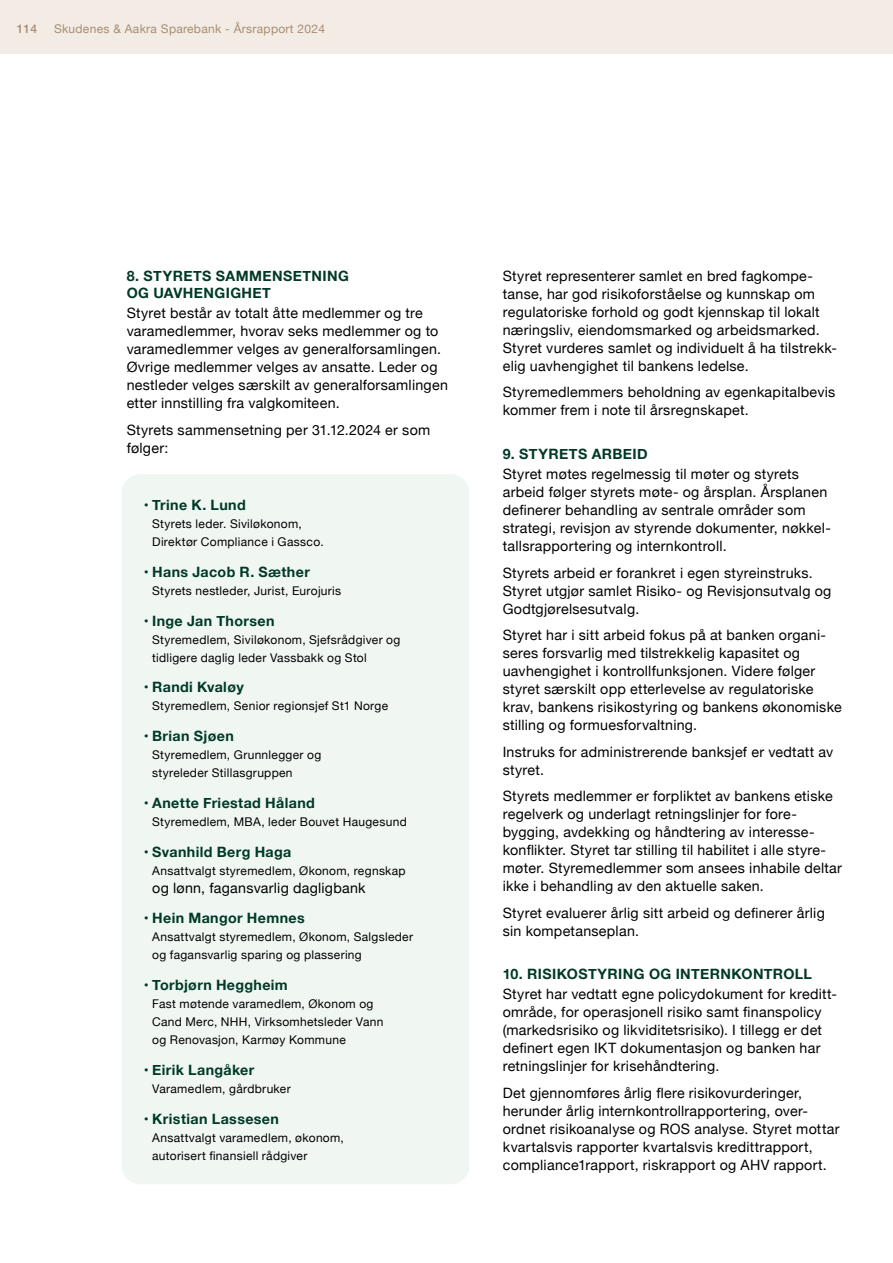
<style>
.page{position:relative;width:893px;height:1263px;background:#fff}
.page>*{position:absolute;margin:0;border:0;box-sizing:border-box;transform-origin:0 0}
.Brødtekst_2024{font:14.25px/18px "Helvetica Neue";letter-spacing:.02em;color:#000}
.Brødtekst_m_INNRYKK{font:700 14.25px "Helvetica Neue";letter-spacing:.025em;color:#003927}
.HEADING_EXP{font:700 14.25px/17.1px "Helvetica Neue";letter-spacing:.03em;color:#003927}
.Brødtekst_m_INNRYKK-2{font:14.25px "Helvetica Neue";letter-spacing:.02em;color:#000}
.Brødtekst_m_INNRYKK-3{font:12px/18px "Helvetica Neue";letter-spacing:.025em;color:#000}
.t1{font:12px "Helvetica Neue";letter-spacing:.025em;color:#a78e72}
.t2{font:500 12px "Helvetica Neue";color:#a78e72}
</style>
<div class="page">
<div style="left:0;top:0;width:893px;height:54px;background:#f3ece5"></div>
<div style="left:122px;top:475px;width:347px;height:708px;background:#f0f7f3;border-radius:18px"></div>
<div style="left:122px;top:474px;width:347px;height:710px;border:2px solid #f0f7f3;border-radius:18px"></div>
<p class="t2" style="left:17px;top:20px;width:22px">114</p>
<p class="t1" style="left:54px;top:20px;width:273px">Skudenes &amp; Aakra Sparebank - Årsrapport 2024</p>
<p class="HEADING_EXP" style="left:127px;top:268px;width:224px">8. STYRETS SAMMENSETNING<br>OG UAVHENGIGHET</p>
<p class="Brødtekst_2024" style="left:127px;top:305px;width:323px">Styret består av totalt åtte medlemmer og tre varamedlemmer, hvorav seks medlemmer og to varamedlemmer velges av generalforsamlingen.<br>Øvrige medlemmer velges av ansatte. Leder og nestleder velges særskilt av generalforsamlingen etter innstilling fra valgkomiteen.</p>
<p class="Brødtekst_2024" style="left:127px;top:422px;width:305px">Styrets sammensetning per 31.12.2024 er som følger:</p>
<p class="Brødtekst_m_INNRYKK" style="left:144px;top:494px;width:104px">• Trine K. Lund</p>
<p class="Brødtekst_m_INNRYKK-3" style="left:152px;top:515px;width:173px">Styrets leder. Siviløkonom,<br>Direktør Compliance i Gassco.</p>
<p class="Brødtekst_m_INNRYKK" style="left:144px;top:561px;width:168px">• Hans Jacob R. Sæther</p>
<p class="Brødtekst_m_INNRYKK-3" style="left:152px;top:582px;width:191px">Styrets nestleder, Jurist, Eurojuris</p>
<p class="Brødtekst_m_INNRYKK" style="left:144px;top:609px;width:132px">• Inge Jan Thorsen</p>
<p class="Brødtekst_m_INNRYKK-3" style="left:152px;top:631px;width:250px">Styremedlem, Siviløkonom, Sjefsrådgiver og tidligere daglig leder Vassbakk og Stol</p>
<p class="Brødtekst_m_INNRYKK" style="left:144px;top:676px;width:102px">• Randi Kvaløy</p>
<p class="Brødtekst_m_INNRYKK-3" style="left:152px;top:698px;width:238px">Styremedlem, Senior regionsjef St1 Norge</p>
<p class="Brødtekst_m_INNRYKK" style="left:144px;top:725px;width:92px">• Brian Sjøen</p>
<p class="Brødtekst_m_INNRYKK-3" style="left:152px;top:746px;width:171px">Styremedlem, Grunnlegger og styreleder Stillasgruppen</p>
<p class="Brødtekst_m_INNRYKK" style="left:144px;top:792px;width:173px">• Anette Friestad Håland</p>
<p class="Brødtekst_m_INNRYKK-3" style="left:152px;top:813px;width:256px">Styremedlem, MBA, leder Bouvet Haugesund</p>
<p class="Brødtekst_m_INNRYKK" style="left:144px;top:840px;width:149px">• Svanhild Berg Haga</p>
<p class="Brødtekst_m_INNRYKK-3" style="left:152px;top:862px;width:255px">Ansattvalgt styremedlem, Økonom, regnskap</p>
<p class="Brødtekst_m_INNRYKK-2" style="left:152px;top:877px;width:215px">og lønn, fagansvarlig dagligbank</p>
<p class="Brødtekst_m_INNRYKK" style="left:144px;top:907px;width:162px">• Hein Mangor Hemnes</p>
<p class="Brødtekst_m_INNRYKK-3" style="left:152px;top:929px;width:262px">Ansattvalgt styremedlem, Økonom, Salgsleder og fagansvarlig sparing og plassering</p>
<p class="Brødtekst_m_INNRYKK" style="left:144px;top:974px;width:146px">• Torbjørn Heggheim</p>
<p class="Brødtekst_m_INNRYKK-3" style="left:152px;top:996px;width:233px">Fast møtende varamedlem, Økonom og<br>Cand Merc, NHH, Virksomhetsleder Vann og Renovasjon, Karmøy Kommune</p>
<p class="Brødtekst_m_INNRYKK" style="left:144px;top:1059px;width:112px">• Eirik Langåker</p>
<p class="Brødtekst_m_INNRYKK-3" style="left:152px;top:1080px;width:140px">Varamedlem, gårdbruker</p>
<p class="Brødtekst_m_INNRYKK" style="left:144px;top:1107px;width:137px">• Kristian Lassesen</p>
<p class="Brødtekst_m_INNRYKK-3" style="left:152px;top:1129px;width:193px">Ansattvalgt varamedlem, økonom, autorisert finansiell rådgiver</p>
<p class="Brødtekst_2024" style="left:503px;top:267px;width:334px">Styret representerer samlet en bred fagkompe&shy;tanse, har god risikoforståelse og kunnskap om regulatoriske forhold og godt kjennskap til lokalt næringsliv, eiendomsmarked og arbeidsmarked.<br>Styret vurderes samlet og individuelt å ha tilstrekk&shy;elig uavhengighet til bankens ledelse.</p>
<p class="Brødtekst_2024" style="left:503px;top:384px;width:334px">Styremedlemmers beholdning av egenkapitalbevis kommer frem i note til årsregnskapet.</p>
<p class="HEADING_EXP" style="left:503px;top:446px;width:147px">9. STYRETS ARBEID</p>
<p class="Brødtekst_2024" style="left:503px;top:466px;width:328px">Styret møtes regelmessig til møter og styrets arbeid følger styrets møte- og årsplan. Årsplanen definerer behandling av sentrale områder som strategi, revisjon av styrende dokumenter, nøkkel&shy;tallsrapportering og internkontroll.</p>
<p class="Brødtekst_2024" style="left:503px;top:564px;width:330px">Styrets arbeid er forankret i egen styreinstruks.<br>Styret utgjør samlet Risiko- og Revisjonsutvalg og<br>Godtgjørelsesutvalg.</p>
<p class="Brødtekst_2024" style="left:503px;top:627px;width:340px">Styret har i sitt arbeid fokus på at banken organi&shy;seres forsvarlig med tilstrekkelig kapasitet og uavhengighet i kontrollfunksjonen. Videre følger styret særskilt opp etterlevelse av regulatoriske krav, bankens risikostyring og bankens økonomiske stilling og formuesforvaltning.</p>
<p class="Brødtekst_2024" style="left:503px;top:743px;width:332px">Instruks for administrerende banksjef er vedtatt av styret.</p>
<p class="Brødtekst_2024" style="left:503px;top:788px;width:341px">Styrets medlemmer er forpliktet av bankens etiske regelverk og underlagt retningslinjer for fore&shy;bygging, avdekking og håndtering av interesse&shy;konflikter. Styret tar stilling til habilitet i alle styre&shy;møter. Styremedlemmer som ansees inhabile deltar ikke i behandling av den aktuelle saken.</p>
<p class="Brødtekst_2024" style="left:503px;top:904px;width:324px">Styret evaluerer årlig sitt arbeid og definerer årlig sin kompetanseplan.</p>
<p class="HEADING_EXP" style="left:503px;top:966px;width:311px">10. RISIKOSTYRING OG INTERNKONTROLL</p>
<p class="Brødtekst_2024" style="left:503px;top:986px;width:334px">Styret har vedtatt egne policydokument for kreditt&shy;område, for operasjonell risiko samt finanspolicy (markedsrisiko og likviditetsrisiko). I tillegg er det definert egen IKT dokumentasjon og banken har retningslinjer for krisehåndtering.</p>
<p class="Brødtekst_2024" style="left:503px;top:1084px;width:338px">Det gjennomføres årlig flere risikovurderinger, herunder årlig internkontrollrapportering, over&shy;ordnet risikoanalyse og ROS analyse. Styret mottar kvartalsvis rapporter kvartalsvis kredittrapport, compliance1rapport, riskrapport og AHV rapport.</p>
</div>
